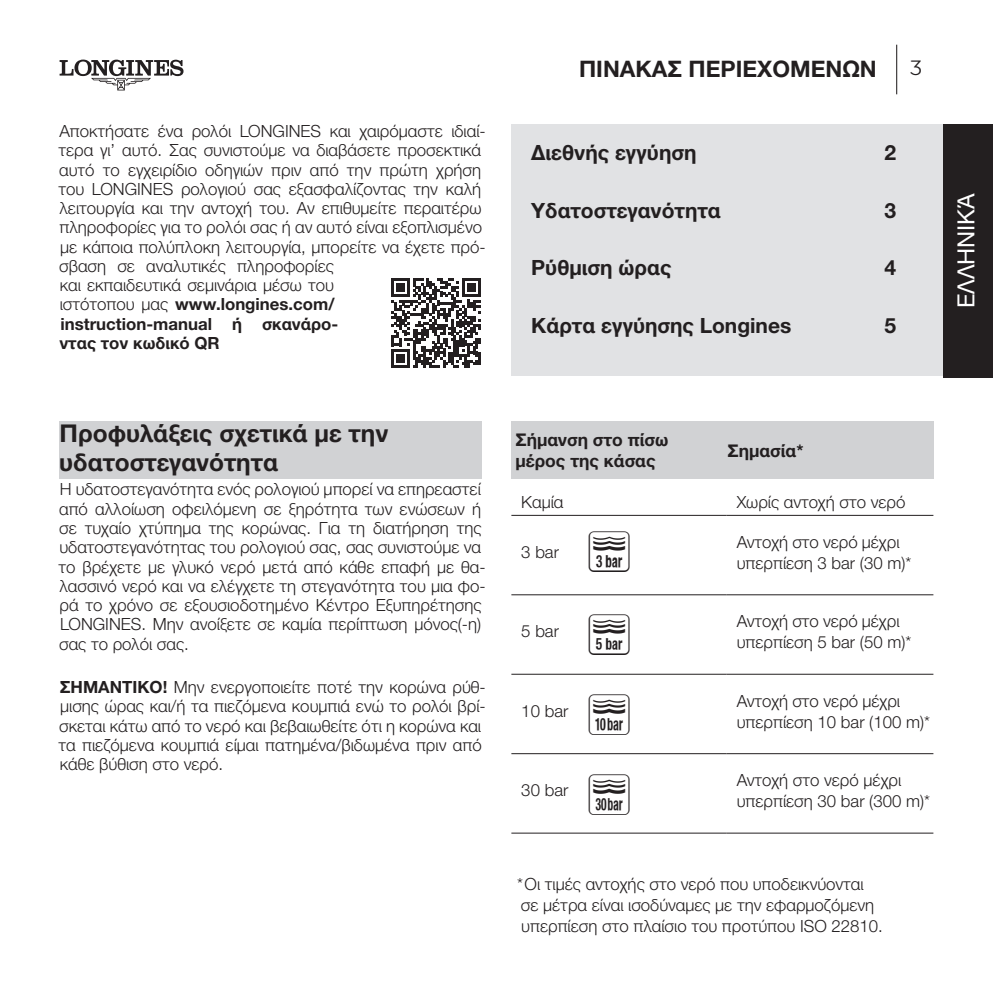
<style>
.page{position:relative;width:993px;height:993px;background:#fff}
.page>*{position:absolute;margin:0;border:0;box-sizing:border-box;transform-origin:0 0}
.texte{font:49px "Longines pictos";color:#231f20}
.titre_grand_CYR{font:700 24.5px/29.4px "Helvetica Neue World 75";color:#231f20}
.t1{font:23.8px "Helvetica Neue World 55 Roman";color:#fff}
.Entete_gras_CYR{font:700 22.75px "Helvetica Neue World 75";color:#231f20}
.texte_Sommaire_CYR{font:700 21px "Helvetica Neue World 75";color:#231f20}
.pagina{font:300 20.3px "Longines Sans Text";color:#231f20}
.t2{font:700 17.5px/21px "Helvetica Neue World 75";color:#231f20}
.texte_CYR{font:16.8px/19.2px "Helvetica Neue World 45 Lt";color:#231f20}
.texte-2{font:16.8px/21px "Helvetica Neue World 45 Lt";color:#231f20}
.s1{font-family:"Helvetica Neue World 75";font-weight:700}
</style>
<div class="page">
<hr style="left:895px;top:45px;width:2px;height:49px;background:#231f20">
<svg style="left:60px;top:60px;width:123px;height:30px"></svg>
<div style="left:511px;top:124px;width:436px;height:252px;background:#e1e2e4"></div>
<div style="left:60px;top:421px;width:421px;height:57px;background:#d1d2d4"></div>
<div style="left:943px;top:124px;width:49px;height:253px;background:#231f20"></div>
<svg style="left:391px;top:278px;width:89px;height:90px"></svg>
<hr style="left:511px;top:514px;width:215px;height:2px;background:#231f20">
<hr style="left:726px;top:514px;width:207px;height:2px;background:#231f20">
<hr style="left:511px;top:594px;width:215px;height:1px;background:#231f20">
<hr style="left:726px;top:594px;width:207px;height:1px;background:#231f20">
<hr style="left:511px;top:673px;width:215px;height:1px;background:#231f20">
<hr style="left:726px;top:673px;width:207px;height:1px;background:#231f20">
<hr style="left:511px;top:752px;width:215px;height:2px;background:#231f20">
<hr style="left:726px;top:752px;width:207px;height:2px;background:#231f20">
<hr style="left:511px;top:832px;width:215px;height:1px;background:#231f20">
<hr style="left:726px;top:832px;width:207px;height:1px;background:#231f20">
<div style="left:511px;top:421px;width:422px;height:57px;background:#d1d2d4"></div>
<p class="texte_CYR" style="left:58px;top:121px;width:428px">Αποκτήσατε ένα ρολόι LONGINES και χαιρόμαστε ιδιαί&shy;τερα γι’ αυτό. Σας συνιστούμε να διαβάσετε προσεκτικά αυτό το εγχειρίδιο οδηγιών πριν από την πρώτη χρήση του LONGINES ρολογιού σας εξασφαλίζοντας την καλή λειτουργία και την αντοχή του. Αν επιθυμείτε περαιτέρω πληροφορίες για το ρολόι σας ή αν αυτό είναι εξοπλισμένο με κάποια πολύπλοκη λειτουργία, μπορείτε να έχετε πρό&shy;σβαση σε αναλυτικές πληροφορίες<br>και εκπαιδευτικά σεμινάρια μέσω του<br>ιστότοπου μας <span class="s1">www.longines.com/ instruction-manual ή σκανάρο-<br>ντας τον κωδικό QR</span></p>
<p class="titre_grand_CYR" style="left:59px;top:418px;width:330px">Προφυλάξεις σχετικά με την υδατοστεγανότητα</p>
<p class="texte_CYR" style="left:58px;top:480px;width:428px">Η υδατοστεγανότητα ενός ρολογιού μπορεί να επηρεαστεί από αλλοίωση οφειλόμενη σε ξηρότητα των ενώσεων ή σε τυχαίο χτύπημα της κορώνας. Για τη διατήρηση της υδατοστεγανότητας του ρολογιού σας, σας συνιστούμε να το βρέχετε με γλυκό νερό μετά από κάθε επαφή με θα&shy;λασσινό νερό και να ελέγχετε τη στεγανότητα του μια φο&shy;ρά το χρόνο σε εξουσιοδοτημένο Κέντρο Εξυπηρέτησης LONGINES. Μην ανοίξετε σε καμία περίπτωση μόνος(-η) σας το ρολόι σας.</p>
<p class="texte_CYR" style="left:58px;top:677px;width:428px"><span class="s1">ΣΗΜΑΝΤΙΚΟ!</span> Μην ενεργοποιείτε ποτέ την κορώνα ρύθ&shy;μισης ώρας και/ή τα πιεζόμενα κουμπιά ενώ το ρολόι βρί&shy;σκεται κάτω από το νερό και βεβαιωθείτε ότι η κορώνα και τα πιεζόμενα κουμπιά είμαι πατημένα/βιδωμένα πριν από κάθε βύθιση στο νερό.</p>
<p class="Entete_gras_CYR" style="left:579px;top:56px;width:299px">ΠΊΝΑΚΑΣ ΠΕΡΙΕΧΟΜΈΝΩΝ</p>
<p class="pagina" style="left:909px;top:51px;width:14px">3</p>
<p class="texte_Sommaire_CYR" style="left:531px;top:140px;width:167px">Διεθνής εγγύηση</p>
<p class="texte_Sommaire_CYR" style="left:884px;top:140px;width:13px">2</p>
<p class="texte_Sommaire_CYR" style="left:531px;top:198px;width:191px">Υδατοστεγανότητα</p>
<p class="texte_Sommaire_CYR" style="left:884px;top:198px;width:13px">3</p>
<p class="texte_Sommaire_CYR" style="left:531px;top:255px;width:142px">Ρύθμιση ώρας</p>
<p class="texte_Sommaire_CYR" style="left:884px;top:255px;width:13px">4</p>
<p class="texte_Sommaire_CYR" style="left:531px;top:313px;width:261px">Κάρτα εγγύησης Longines</p>
<p class="texte_Sommaire_CYR" style="left:884px;top:313px;width:13px">5</p>
<p class="t1" style="left:952px;top:308px;width:117px;rotate:-90deg">ΕΛΛΗΝΙΚΆ</p>
<p class="t2" style="left:515px;top:429px;width:154px">Σήμανση στο πίσω μέρος της κάσας</p>
<p class="t2" style="left:727px;top:440px;width:78px">Σημασία*</p>
<p class="texte-2" style="left:521px;top:491px;width:44px">Καμία</p>
<p class="texte-2" style="left:736px;top:491px;width:170px">Χωρίς αντοχή στο νερό</p>
<p class="texte-2" style="left:521px;top:541px;width:39px">3 bar</p>
<p class="texte-2" style="left:736px;top:531px;width:176px">Αντοχή στο νερό μέχρι υπερπίεση 3 bar (30 m)*</p>
<p class="texte" style="left:588px;top:525px;width:42px">3</p>
<p class="texte" style="left:588px;top:609px;width:42px">5</p>
<p class="texte" style="left:588px;top:689px;width:42px">+</p>
<p class="texte" style="left:588px;top:769px;width:42px">*</p>
<p class="texte-2" style="left:521px;top:621px;width:39px">5 bar</p>
<p class="texte-2" style="left:736px;top:610px;width:176px">Αντοχή στο νερό μέχρι υπερπίεση 5 bar (50 m)*</p>
<p class="texte-2" style="left:521px;top:700px;width:49px">10 bar</p>
<p class="texte-2" style="left:736px;top:690px;width:195px">Αντοχή στο νερό μέχρι υπερπίεση 10 bar (100 m)*</p>
<p class="texte-2" style="left:521px;top:779px;width:49px">30 bar</p>
<p class="texte-2" style="left:736px;top:769px;width:195px">Αντοχή στο νερό μέχρι υπερπίεση 30 bar (300 m)*</p>
<p class="texte-2" style="left:517px;top:873px;width:367px">* Οι τιμές αντοχής στο νερό που υποδεικνύονται σε μέτρα είναι ισοδύναμες με την εφαρμοζόμενη υπερπίεση στο πλαίσιο του προτύπου ISO 22810.</p>
</div>
